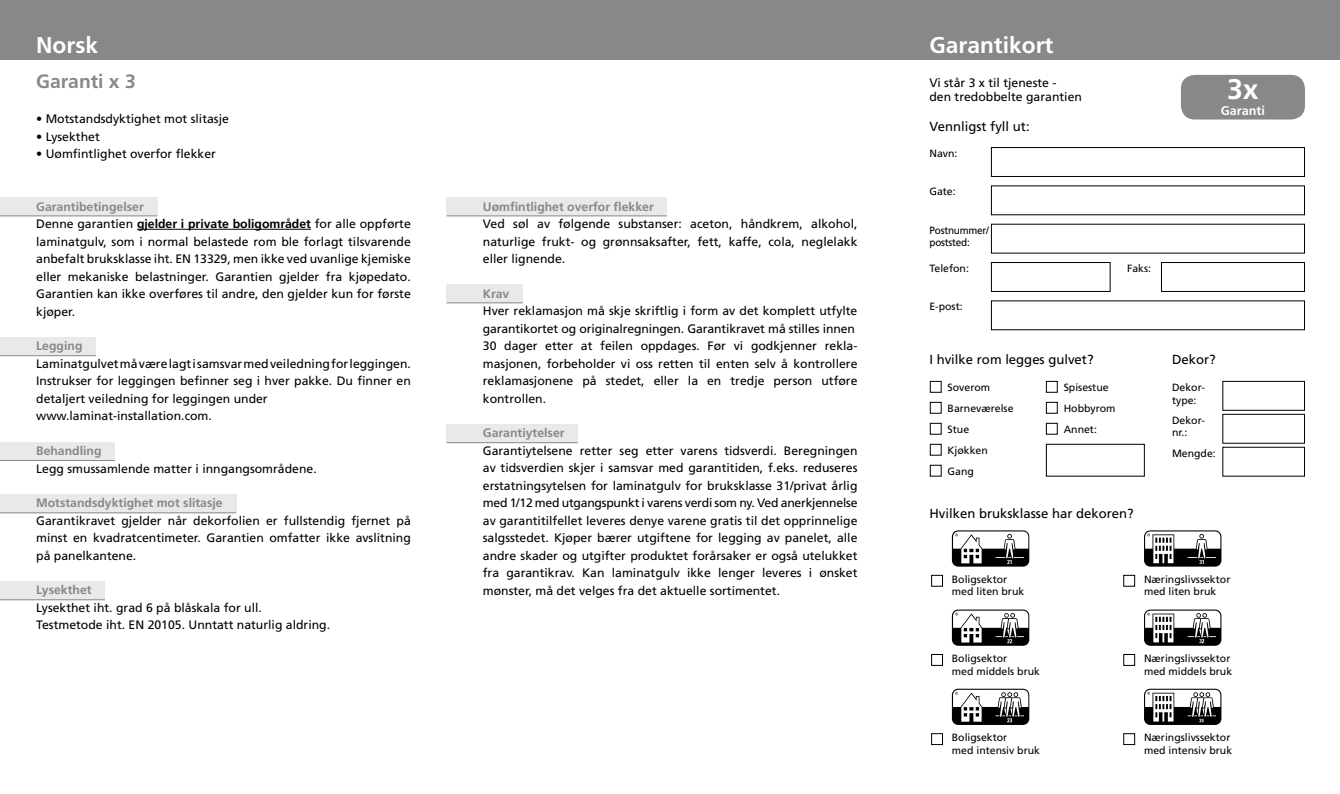
<style>
.page{position:relative;width:1340px;height:794px;background:#fff}
.page>*{position:absolute;margin:0;border:0;box-sizing:border-box;transform-origin:0 0}
.t1{font:700 28.35px "Frutiger";color:#fff}
.t2{font:700 22.75px "Frutiger";color:#fff}
.t3{font:700 19.25px "Frutiger";color:#878889}
.t4{font:13.12px "Frutiger";color:#000}
.t5{font:700 12.6px "Frutiger";color:#fff}
.t6{font:12.25px/17.5px "Frutiger";color:#000;text-align:justify}
.t7{font:700 12.25px "Frutiger";color:#878889}
.t8{font:10.5px/12.6px "Frutiger";color:#000}
.t9{font:10.5px/12.6px "Frutiger";letter-spacing:-.02em;color:#000;scale:.95 1}
.s1{font-weight:700}
</style>
<div class="page">
<div style="left:0;top:0;width:1339px;height:60px;background:#878889"></div>
<div style="left:0;top:197px;width:157px;height:19px;background:#e8e9e9"></div>
<hr style="left:0;top:215px;width:157px;height:1px;background:#878889">
<div style="left:0;top:337px;width:96px;height:19px;background:#e8e9e9"></div>
<hr style="left:0;top:355px;width:96px;height:1px;background:#878889">
<div style="left:0;top:442px;width:115px;height:18px;background:#e8e9e9"></div>
<hr style="left:0;top:460px;width:115px;height:1px;background:#878889">
<div style="left:0;top:494px;width:236px;height:19px;background:#e8e9e9"></div>
<hr style="left:0;top:512px;width:236px;height:1px;background:#878889">
<div style="left:0;top:581px;width:105px;height:19px;background:#e8e9e9"></div>
<hr style="left:0;top:599px;width:105px;height:1px;background:#878889">
<div style="left:446px;top:197px;width:221px;height:19px;background:#e8e9e9"></div>
<hr style="left:446px;top:215px;width:221px;height:1px;background:#878889">
<div style="left:446px;top:284px;width:77px;height:19px;background:#e8e9e9"></div>
<hr style="left:446px;top:302px;width:77px;height:1px;background:#878889">
<div style="left:446px;top:424px;width:132px;height:19px;background:#e8e9e9"></div>
<hr style="left:446px;top:442px;width:132px;height:1px;background:#878889">
<hr style="left:137px;top:229px;width:174px;height:1px;background:#000">
<div style="left:1180px;top:75px;width:124px;height:44px;background:#878889;border-radius:14px"></div>
<svg style="left:990px;top:147px;width:315px;height:30px"></svg>
<svg style="left:990px;top:185px;width:315px;height:31px"></svg>
<svg style="left:990px;top:223px;width:315px;height:31px"></svg>
<svg style="left:990px;top:300px;width:315px;height:31px"></svg>
<svg style="left:990px;top:262px;width:120px;height:30px"></svg>
<svg style="left:1161px;top:262px;width:144px;height:30px"></svg>
<svg style="left:929px;top:380px;width:13px;height:13px"></svg>
<svg style="left:929px;top:401px;width:13px;height:13px"></svg>
<svg style="left:929px;top:422px;width:13px;height:13px"></svg>
<svg style="left:929px;top:443px;width:13px;height:13px"></svg>
<svg style="left:929px;top:464px;width:13px;height:13px"></svg>
<svg style="left:1045px;top:380px;width:13px;height:13px"></svg>
<svg style="left:1045px;top:401px;width:13px;height:13px"></svg>
<svg style="left:1045px;top:422px;width:13px;height:13px"></svg>
<svg style="left:1045px;top:443px;width:100px;height:34px"></svg>
<svg style="left:1222px;top:380px;width:83px;height:97px"></svg>
<svg style="left:931px;top:574px;width:12px;height:13px"></svg>
<svg style="left:951px;top:530px;width:78px;height:36px"></svg>
<svg style="left:931px;top:654px;width:12px;height:12px"></svg>
<svg style="left:951px;top:609px;width:78px;height:37px"></svg>
<svg style="left:931px;top:733px;width:12px;height:12px"></svg>
<svg style="left:951px;top:688px;width:78px;height:37px"></svg>
<svg style="left:1123px;top:574px;width:12px;height:13px"></svg>
<svg style="left:1144px;top:530px;width:77px;height:36px"></svg>
<svg style="left:1123px;top:654px;width:12px;height:12px"></svg>
<svg style="left:1144px;top:609px;width:77px;height:37px"></svg>
<svg style="left:1123px;top:733px;width:12px;height:12px"></svg>
<svg style="left:1144px;top:688px;width:77px;height:37px"></svg>
<h2 class="t2" style="left:36px;top:32px;width:63px">Norsk</h2>
<h2 class="t2" style="left:929px;top:32px;width:125px">Garantikort</h2>
<h3 class="t3" style="left:36px;top:70px;width:101px">Garanti x 3</h3>
<p class="t6" style="left:36px;top:110px;width:194px">• Motstandsdyktighet mot slitasje</p>
<p class="t6" style="left:36px;top:127px;width:65px">• Lysekthet</p>
<p class="t6" style="left:36px;top:145px;width:181px">• Uømfintlighet overfor flekker</p>
<p class="t6" style="left:929px;top:75px;width:154px;line-height:14.7px">Vi står 3 x til tjeneste -<br>den tredobbelte garantien</p>
<h1 class="t1" style="left:1227px;top:73px;width:33px">3x</h1>
<p class="t5" style="left:1220px;top:103px;width:46px">Garanti</p>
<p class="t4" style="left:929px;top:119px;width:102px">Vennligst fyll ut:</p>
<p class="t8" style="left:929px;top:147px;width:30px">Navn:</p>
<p class="t8" style="left:929px;top:185px;width:28px">Gate:</p>
<p class="t9" style="left:929px;top:224px;width:64px">Postnummer/ poststed:</p>
<p class="t7" style="left:483px;top:199px;width:172px">Uømfintlighet overfor flekker</p>
<p class="t7" style="left:36px;top:199px;width:109px">Garantibetingelser</p>
<p class="t6" style="left:36px;top:215px;width:376px">Denne garantien <span class="s1">gjelder i private boligområdet</span> for alle oppførte laminatgulv, som i normal belastede rom ble forlagt tilsvarende anbefalt bruksklasse iht. EN 13329, men ikke ved uvanlige kjemiske eller mekaniske belastninger. Garantien gjelder fra kjøpedato.<br>Garantien kan ikke overføres til andre, den gjelder kun for første kjøper.</p>
<p class="t6" style="left:483px;top:215px;width:376px">Ved søl av følgende substanser: aceton, håndkrem, alkohol, naturlige frukt- og grønnsaksafter, fett, kaffe, cola, neglelakk eller lignende.</p>
<p class="t8" style="left:929px;top:262px;width:41px">Telefon:</p>
<p class="t8" style="left:1127px;top:262px;width:25px">Faks:</p>
<p class="t7" style="left:483px;top:286px;width:28px">Krav</p>
<p class="t8" style="left:929px;top:300px;width:35px">E-post:</p>
<p class="t6" style="left:483px;top:302px;width:376px;text-align:left">Hver reklamasjon må skje skriftlig i form av det komplett utfylte garantikortet og originalregningen. Garantikravet må stilles innen 30 dager etter at feilen oppdages. Før vi godkjenner rekla&shy;masjonen, forbeholder vi oss retten til enten selv å kontrollere reklamasjonene på stedet, eller la en tredje person utføre kontrollen.</p>
<p class="t7" style="left:36px;top:339px;width:48px">Legging</p>
<p class="t4" style="left:929px;top:351px;width:166px">I hvilke rom legges gulvet?</p>
<p class="t8" style="left:947px;top:377px;width:67px;line-height:21px">Soverom<br>Barneværelse<br>Stue<br>Kjøkken<br>Gang</p>
<p class="t8" style="left:1063px;top:377px;width:53px;line-height:21px">Spisestue<br>Hobbyrom<br>Annet:</p>
<p class="t4" style="left:1171px;top:351px;width:45px">Dekor?</p>
<p class="t8" style="left:1171px;top:381px;width:35px">Dekor&shy;type:</p>
<p class="t8" style="left:1171px;top:414px;width:35px">Dekor&shy;nr.:</p>
<p class="t8" style="left:1171px;top:447px;width:45px">Mengde:</p>
<p class="t6" style="left:36px;top:355px;width:376px;text-align:left">Laminatgulvet må være lagt i samsvar med veiledning for leggingen.<br>Instrukser for leggingen befinner seg i hver pakke. Du finner en detaljert veiledning for leggingen under www.laminat-installation.com.</p>
<p class="t7" style="left:483px;top:426px;width:83px">Garantiytelser</p>
<p class="t6" style="left:483px;top:442px;width:376px">Garantiytelsene retter seg etter varens tidsverdi. Beregningen av tidsverdien skjer i samsvar med garantitiden, f.eks. reduseres erstatningsytelsen for laminatgulv for bruksklasse 31/privat årlig med 1/12 med utgangspunkt i varens verdi som ny. Ved anerkjennelse av garantitilfellet leveres denye varene gratis til det opprinnelige salgsstedet. Kjøper bærer utgiftene for legging av panelet, alle andre skader og utgifter produktet forårsaker er også utelukket fra garantikrav. Kan laminatgulv ikke lenger leveres i ønsket mønster, må det velges fra det aktuelle sortimentet.</p>
<p class="t7" style="left:36px;top:444px;width:67px">Behandling</p>
<p class="t6" style="left:36px;top:459px;width:282px">Legg smussamlende matter i inngangsområdene.</p>
<p class="t7" style="left:36px;top:496px;width:188px">Motstandsdyktighet mot slitasje</p>
<p class="t4" style="left:929px;top:505px;width:206px">Hvilken bruksklasse har dekoren?</p>
<p class="t6" style="left:36px;top:512px;width:376px">Garantikravet gjelder når dekorfolien er fullstendig fjernet på minst en kvadratcentimeter. Garantien omfatter ikke avslitning på panelkantene.</p>
<p class="t8" style="left:951px;top:573px;width:74px">Boligsektor med liten bruk</p>
<p class="t8" style="left:1143px;top:573px;width:88px">Næringslivssektor med liten bruk</p>
<p class="t7" style="left:36px;top:583px;width:57px">Lysekthet</p>
<p class="t6" style="left:36px;top:599px;width:295px">Lysekthet iht. grad 6 på blåskala for ull.<br>Testmetode iht. EN 20105. Unntatt naturlig aldring.</p>
<p class="t8" style="left:951px;top:652px;width:90px">Boligsektor<br>med middels bruk</p>
<p class="t8" style="left:951px;top:731px;width:90px">Boligsektor<br>med intensiv bruk</p>
<p class="t8" style="left:1143px;top:652px;width:90px">Næringslivssektor med middels bruk</p>
<p class="t8" style="left:1143px;top:731px;width:90px">Næringslivssektor med intensiv bruk</p>
</div>
